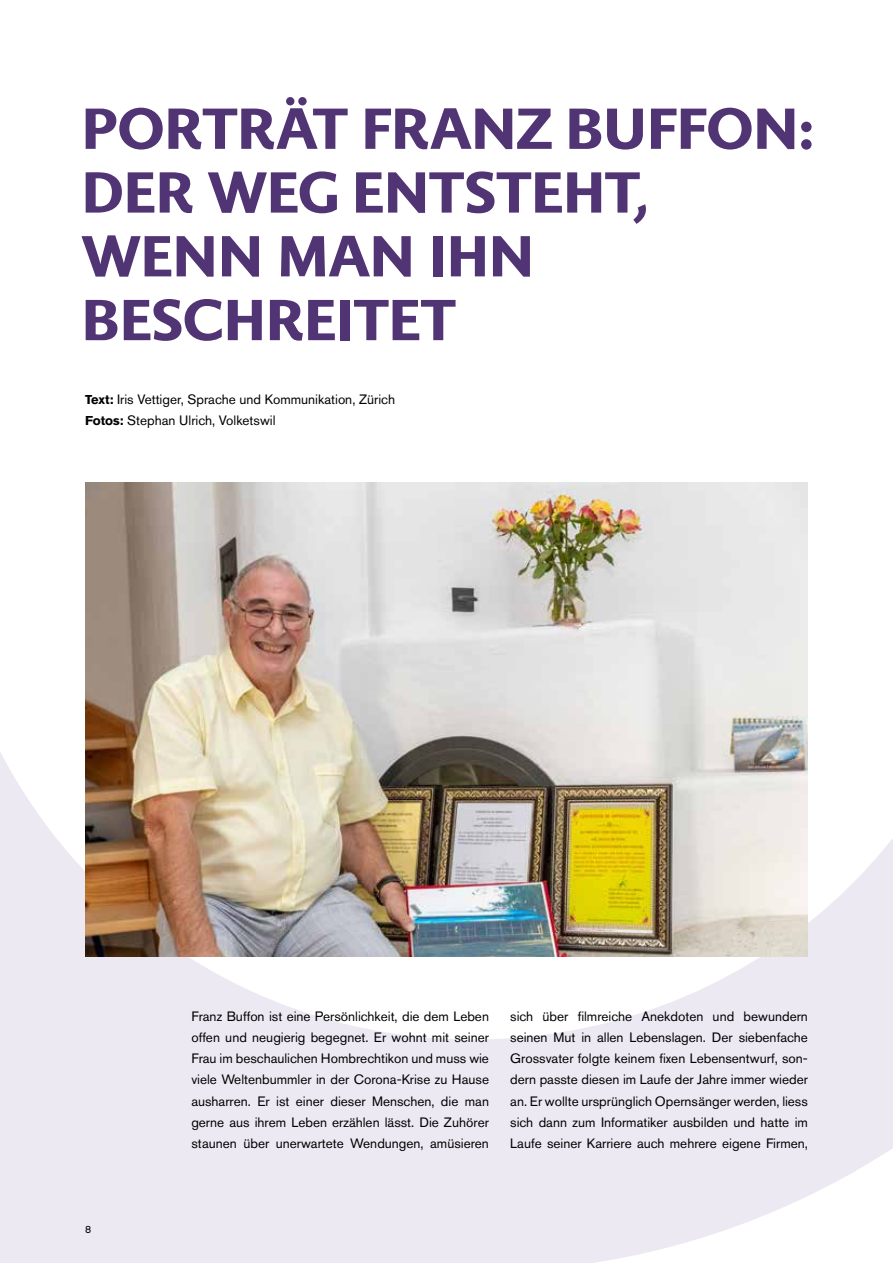
<style>
.page{position:relative;width:893px;height:1263px;background:#fff}
.page>*{position:absolute;margin:0;border:0;box-sizing:border-box;transform-origin:0 0}
.t1{font:800 55.5px/63.8px "Berling Nova Sans Pro";letter-spacing:-.015em;color:#513474}
.t2{font:13.5px/21.3px "Akzidenz Grotesk Pro";color:#000;text-align:justify}
.t3{font:10.5px "Akzidenz Grotesk Pro";color:#000}
.s1{font-weight:700;font-size:12.75px}
</style>
<div class="page">
<svg style="left:0;top:752px;width:893px;height:511px;fill:#ece9f3"></svg>
<img style="left:85px;top:483px;width:723px;height:474px">
<h1 class="t1" style="left:81px;top:94px;width:734px">PORTRÄT FRANZ BUFFON:<br>DER WEG ENTSTEHT,<br>WENN MAN IHN<br>BESCHREITET</h1>
<p class="t2" style="left:85px;top:389px;width:312px"><span class="s1">Text:</span> Iris Vettiger, Sprache und Kommunikation, Zürich<br><span class="s1">Fotos:</span> Stephan Ulrich, Volketswil</p>
<p class="t3" style="left:85px;top:1223px;width:8px">8</p>
<p class="t2" style="left:191px;top:1005px;width:299px">Franz Buffon ist eine Persönlichkeit, die dem Leben offen und neugierig begegnet. Er wohnt mit seiner Frau im beschaulichen Hombrechtikon und muss wie viele Weltenbummler in der Corona-Krise zu Hause ausharren. Er ist einer dieser Menschen, die man gerne aus ihrem Leben erzählen lässt. Die Zuhörer staunen über unerwartete Wendungen, amüsieren</p>
<p class="t2" style="left:510px;top:1005px;width:299px">sich über filmreiche Anekdoten und bewundern seinen Mut in allen Lebenslagen. Der siebenfache Grossvater folgte keinem fixen Lebensentwurf, son&shy;dern passte diesen im Laufe der Jahre immer wieder an. Er wollte ursprünglich Opernsänger werden, liess sich dann zum Informatiker ausbilden und hatte im Laufe seiner Karriere auch mehrere eigene Firmen,</p>
</div>
